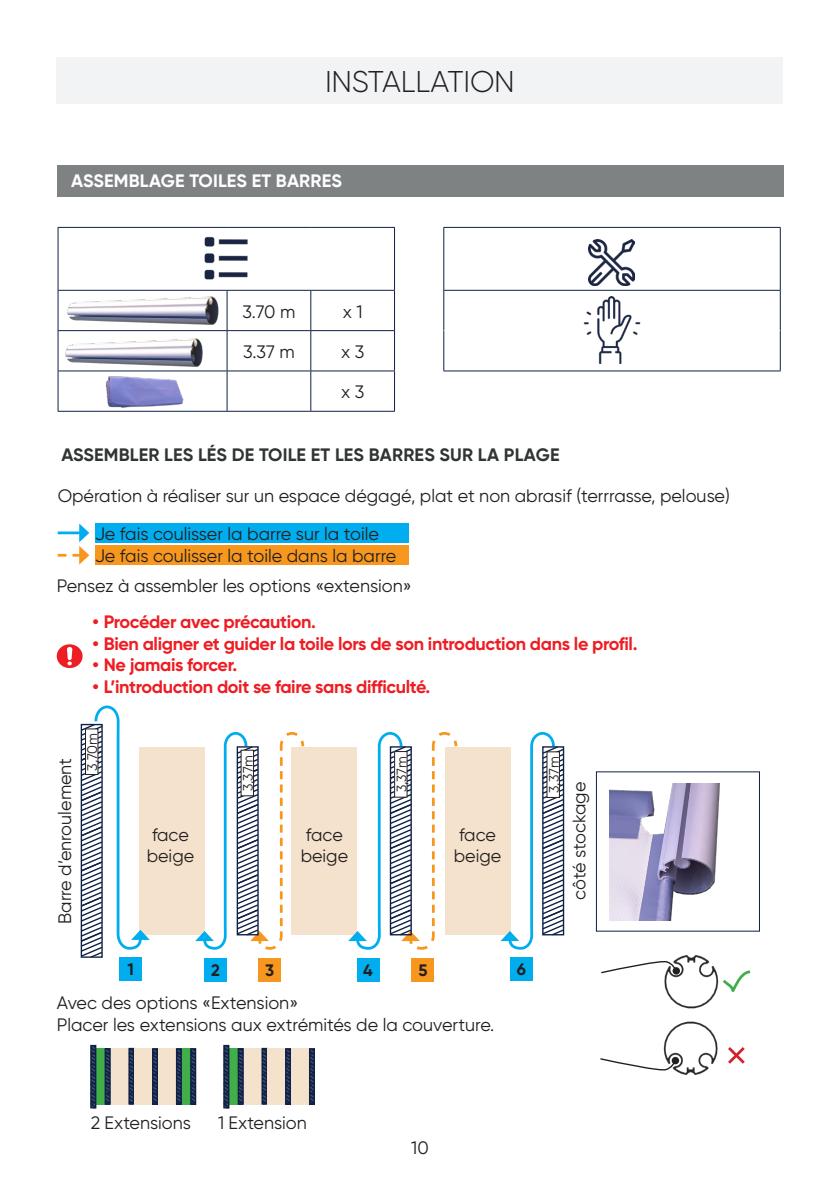
<style>
.page{position:relative;width:840px;height:1191px;background:#fff}
.page>*{position:absolute;margin:0;border:0;box-sizing:border-box;transform-origin:0 0}
.NOM_CHAPITRE{font:300 30px "Gilroy";letter-spacing:-.01em;color:#231f20}
.TEXTE{font:18px/21.6px "Gilroy";color:#231f20}
.t1{font:700 18px "Gilroy";letter-spacing:-.02em;color:#ee1d23}
.t2{font:700 18px "Gilroy";letter-spacing:.01em;color:#303435}
.t3{font:700 18px "Gilroy";letter-spacing:.01em;color:#fff}
.t4{font:700 16.6px "Gilroy";color:#231f20}
.t5{font:14px "Gilroy";color:#231f20}
.t6{font:13.8px "Gilroy";color:#231f20}
</style>
<div class="page">
<div style="left:57px;top:57px;width:725px;height:46px;background:#f2f3f4"></div>
<div style="left:139px;top:747px;width:65px;height:187px;background:#f5e2cd"></div>
<div style="left:291px;top:747px;width:66px;height:187px;background:#f5e2cd"></div>
<div style="left:444px;top:747px;width:66px;height:187px;background:#f5e2cd"></div>
<svg style="left:195px;top:732px;width:110px;height:218px"></svg>
<svg style="left:348px;top:732px;width:110px;height:218px"></svg>
<svg style="left:500px;top:732px;width:65px;height:218px"></svg>
<svg style="left:80px;top:705px;width:70px;height:254px"></svg>
<svg style="left:90px;top:1044px;width:22px;height:65px"></svg>
<div style="left:111px;top:1048px;width:18px;height:56px;background:#f5e2cd"></div>
<svg style="left:127px;top:1047px;width:9px;height:58px"></svg>
<div style="left:134px;top:1048px;width:19px;height:56px;background:#f5e2cd"></div>
<svg style="left:150px;top:1048px;width:9px;height:57px"></svg>
<div style="left:158px;top:1048px;width:19px;height:56px;background:#f5e2cd"></div>
<svg style="left:174px;top:1048px;width:9px;height:57px"></svg>
<div style="left:182px;top:1048px;width:8px;height:56px;background:#40ae49"></div>
<svg style="left:189px;top:1048px;width:8px;height:57px"></svg>
<div style="left:229px;top:1048px;width:8px;height:56px;background:#40ae49"></div>
<svg style="left:223px;top:1044px;width:7px;height:65px"></svg>
<svg style="left:236px;top:1048px;width:9px;height:57px"></svg>
<div style="left:243px;top:1048px;width:19px;height:56px;background:#f5e2cd"></div>
<svg style="left:260px;top:1047px;width:9px;height:58px"></svg>
<div style="left:267px;top:1048px;width:19px;height:56px;background:#f5e2cd"></div>
<svg style="left:283px;top:1048px;width:9px;height:57px"></svg>
<div style="left:291px;top:1048px;width:19px;height:56px;background:#f5e2cd"></div>
<svg style="left:307px;top:1048px;width:8px;height:57px"></svg>
<div style="left:120px;top:957px;width:22px;height:23px;background:#00aeef"></div>
<div style="left:204px;top:957px;width:22px;height:24px;background:#00aeef"></div>
<div style="left:357px;top:957px;width:22px;height:24px;background:#00aeef"></div>
<div style="left:510px;top:957px;width:22px;height:23px;background:#00aeef"></div>
<div style="left:411px;top:957px;width:22px;height:24px;background:#f7971d"></div>
<div style="left:258px;top:957px;width:22px;height:24px;background:#f7971d"></div>
<img style="left:609px;top:783px;width:111px;height:137px">
<div style="left:241px;top:750px;width:12px;height:46px;background:#fff"></div>
<img style="left:664px;top:955px;width:54px;height:53px">
<svg style="left:601px;top:960px;width:75px;height:14px"></svg>
<div style="left:672px;top:967px;width:7px;height:7px;background:#231f20;border-radius:50%"></div>
<img style="left:663px;top:1022px;width:55px;height:53px">
<svg style="left:600px;top:1057px;width:76px;height:14px"></svg>
<div style="left:671px;top:1057px;width:7px;height:7px;background:#231f20;border-radius:50%"></div>
<svg style="left:728px;top:1047px;width:17px;height:17px"></svg>
<svg style="left:723px;top:970px;width:28px;height:22px"></svg>
<hr style="left:58px;top:227px;width:169px;height:1px;background:#0e2045">
<hr style="left:58px;top:228px;width:1px;height:62px;background:#0e2045">
<hr style="left:227px;top:227px;width:83px;height:1px;background:#0e2045">
<hr style="left:310px;top:227px;width:84px;height:1px;background:#0e2045">
<hr style="left:394px;top:228px;width:1px;height:62px;background:#0e2045">
<hr style="left:227px;top:290px;width:83px;height:1px;background:#0e2045">
<hr style="left:310px;top:290px;width:84px;height:1px;background:#0e2045">
<hr style="left:310px;top:291px;width:1px;height:39px;background:#0e2045">
<hr style="left:394px;top:291px;width:1px;height:39px;background:#0e2045">
<hr style="left:227px;top:330px;width:83px;height:1px;background:#0e2045">
<hr style="left:226px;top:331px;width:1px;height:39px;background:#0e2045">
<hr style="left:310px;top:330px;width:84px;height:1px;background:#0e2045">
<hr style="left:310px;top:331px;width:1px;height:39px;background:#0e2045">
<hr style="left:394px;top:331px;width:1px;height:39px;background:#0e2045">
<hr style="left:58px;top:370px;width:169px;height:1px;background:#0e2045">
<hr style="left:58px;top:371px;width:1px;height:40px;background:#0e2045">
<hr style="left:227px;top:370px;width:83px;height:1px;background:#0e2045">
<hr style="left:226px;top:371px;width:1px;height:40px;background:#0e2045">
<hr style="left:310px;top:370px;width:84px;height:1px;background:#0e2045">
<hr style="left:310px;top:371px;width:1px;height:40px;background:#0e2045">
<hr style="left:394px;top:371px;width:1px;height:40px;background:#0e2045">
<hr style="left:58px;top:411px;width:169px;height:1px;background:#0e2045">
<hr style="left:227px;top:411px;width:83px;height:1px;background:#0e2045">
<hr style="left:310px;top:411px;width:84px;height:1px;background:#0e2045">
<hr style="left:443px;top:227px;width:337px;height:1px;background:#0e2045">
<hr style="left:443px;top:228px;width:1px;height:62px;background:#0e2045">
<hr style="left:779px;top:228px;width:1px;height:62px;background:#0e2045">
<hr style="left:443px;top:290px;width:337px;height:1px;background:#0e2045">
<hr style="left:443px;top:291px;width:1px;height:40px;background:#0e2045">
<hr style="left:779px;top:291px;width:1px;height:40px;background:#0e2045">
<hr style="left:443px;top:331px;width:1px;height:39px;background:#0e2045">
<hr style="left:779px;top:331px;width:1px;height:39px;background:#0e2045">
<hr style="left:443px;top:370px;width:337px;height:1px;background:#0e2045">
<img style="left:588px;top:240px;width:46px;height:45px">
<img style="left:204px;top:236px;width:44px;height:42px">
<img style="left:583px;top:296px;width:58px;height:68px">
<img style="left:102px;top:376px;width:85px;height:36px">
<img style="left:58px;top:277px;width:172px;height:57px">
<img style="left:58px;top:319px;width:155px;height:57px">
<div style="left:95px;top:523px;width:313px;height:19px;background:#00aeef"></div>
<svg style="left:58px;top:523px;width:31px;height:41px"></svg>
<div style="left:95px;top:545px;width:313px;height:20px;background:#f7971d"></div>
<svg style="left:57px;top:644px;width:25px;height:24px"></svg>
<div style="left:57px;top:165px;width:726px;height:32px;background:#7f8283"></div>
<div style="left:85px;top:729px;width:13px;height:45px;background:#fff"></div>
<div style="left:85px;top:729px;width:13px;height:45px;border:1px solid #231f20"></div>
<div style="left:394px;top:751px;width:13px;height:46px;background:#fff"></div>
<div style="left:394px;top:751px;width:13px;height:46px;border:1px solid #231f20"></div>
<div style="left:546px;top:752px;width:13px;height:45px;background:#fff"></div>
<p class="NOM_CHAPITRE" style="left:325px;top:63px;width:191px">INSTALLATION</p>
<p class="t3" style="left:71px;top:170px;width:272px">ASSEMBLAGE TOILES ET BARRES</p>
<p class="TEXTE" style="left:242px;top:300px;width:54px">3.70 m</p>
<p class="TEXTE" style="left:342px;top:300px;width:21px">x 1</p>
<p class="TEXTE" style="left:243px;top:341px;width:53px">3.37 m</p>
<p class="TEXTE" style="left:341px;top:341px;width:25px">x 3</p>
<p class="TEXTE" style="left:341px;top:381px;width:25px">x 3</p>
<p class="t2" style="left:61px;top:444px;width:499px">ASSEMBLER LES LÉS DE TOILE ET LES BARRES SUR LA PLAGE</p>
<p class="TEXTE" style="left:58px;top:485px;width:673px">Opération à réaliser sur un espace dégagé, plat et non abrasif (terrrasse, pelouse)</p>
<p class="TEXTE" style="left:95px;top:523px;width:285px">Je fais coulisser la barre sur la toile</p>
<p class="TEXTE" style="left:95px;top:545px;width:302px">Je fais coulisser la toile dans la barre</p>
<p class="TEXTE" style="left:57px;top:575px;width:356px">Pensez à assembler les options «extension»</p>
<p class="t1" style="left:92px;top:610px;width:225px">• Procéder avec précaution.</p>
<p class="t1" style="left:92px;top:632px;width:546px">• Bien aligner et guider la toile lors de son introduction dans le profil.</p>
<p class="t1" style="left:92px;top:653px;width:146px">• Ne jamais forcer.</p>
<p class="t1" style="left:92px;top:675px;width:339px">• L’introduction doit se faire sans difficulté.</p>
<p class="TEXTE" style="left:54px;top:924px;width:168px;rotate:-90deg">Barre d’enroulement</p>
<p class="t5" style="left:84px;top:770px;width:39px;rotate:-90deg">3,70m</p>
<p class="t6" style="left:239px;top:791px;width:38px;rotate:-90deg">3,37m</p>
<p class="t6" style="left:393px;top:792px;width:38px;rotate:-90deg">3,37m</p>
<p class="t6" style="left:545px;top:792px;width:38px;rotate:-90deg">3,37m</p>
<p class="TEXTE" style="left:147px;top:823px;width:49px">face beige</p>
<p class="TEXTE" style="left:300px;top:823px;width:49px">face beige</p>
<p class="TEXTE" style="left:453px;top:823px;width:49px">face beige</p>
<p class="TEXTE" style="left:568px;top:900px;width:120px;rotate:-90deg">côté stockage</p>
<p class="t4" style="left:127px;top:959px;width:8px">1</p>
<p class="t4" style="left:211px;top:960px;width:10px">2</p>
<p class="t4" style="left:265px;top:960px;width:11px">3</p>
<p class="t4" style="left:363px;top:960px;width:11px">4</p>
<p class="t4" style="left:418px;top:960px;width:11px">5</p>
<p class="t4" style="left:516px;top:959px;width:11px">6</p>
<p class="TEXTE" style="left:57px;top:991px;width:243px">Avec des options «Extension»</p>
<p class="TEXTE" style="left:57px;top:1013px;width:439px">Placer les extensions aux extrémités de la couverture.</p>
<p class="TEXTE" style="left:91px;top:1111px;width:102px">2 Extensions</p>
<p class="TEXTE" style="left:218px;top:1111px;width:90px">1 Extension</p>
<p class="TEXTE" style="left:411px;top:1137px;width:19px">10</p>
</div>
